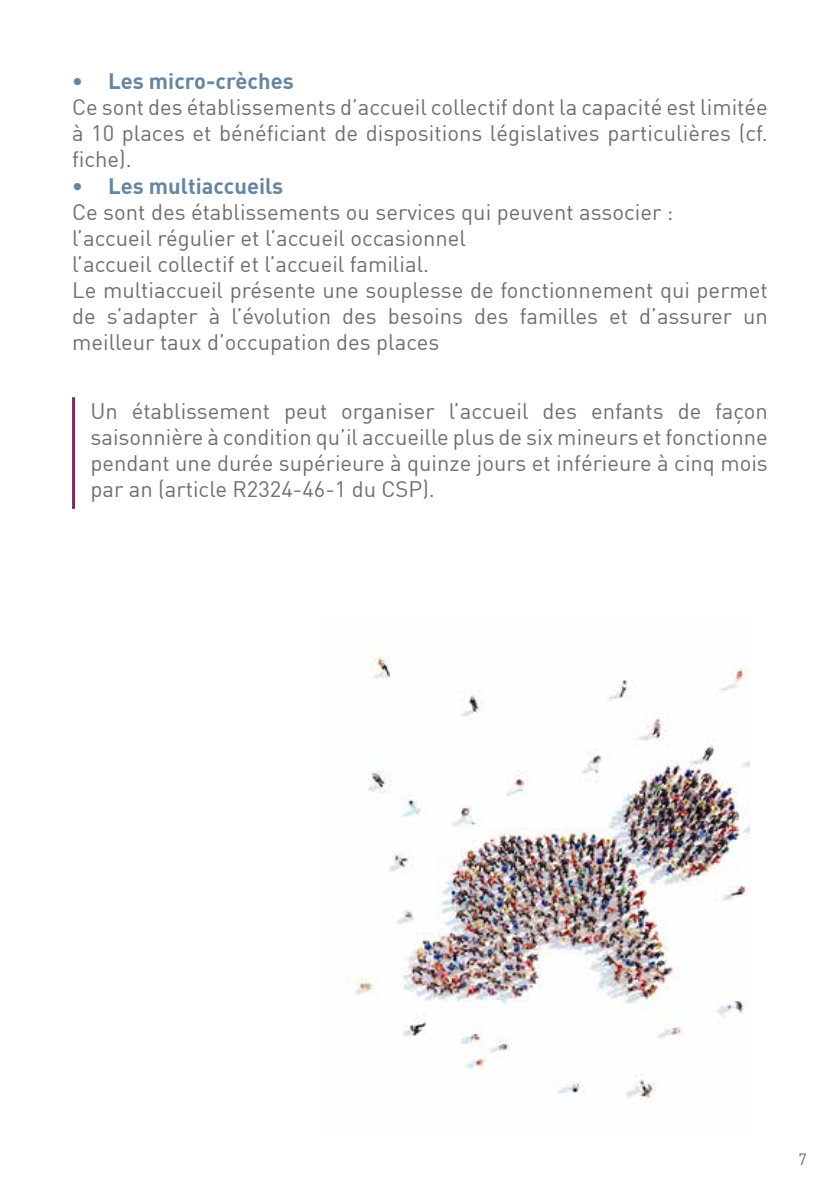
<style>
.page{position:relative;width:840px;height:1191px;background:#fff}
.page>*{position:absolute;margin:0;border:0;box-sizing:border-box;transform-origin:0 0}
.t1{font:22px/26px "DIN";color:#706f6f;text-align:justify}
.t2{font:700 22px "DIN";color:#6685a1}
.t3{font:16px "DIN";color:#706f6f}
</style>
<div class="page">
<hr style="left:72px;top:397px;width:3px;height:112px;background:#7c2663">
<img style="left:355px;top:655px;width:394px;height:447px">
<p class="t2" style="left:72px;top:67px;width:223px">• Les micro-crèches</p>
<p class="t1" style="left:72px;top:94px;width:697px">Ce sont des établissements d’accueil collectif dont la capacité est limitée à 10 places et bénéficiant de dispositions législatives particulières (cf. fiche).</p>
<p class="t2" style="left:72px;top:171px;width:213px">• Les multiaccueils</p>
<p class="t1" style="left:72px;top:198px;width:697px;text-align:left">Ce sont des établissements ou services qui peuvent associer :<br>l’accueil régulier et l’accueil occasionnel<br>l’accueil collectif et l’accueil familial.<br>Le multiaccueil présente une souplesse de fonctionnement qui permet de s’adapter à l’évolution des besoins des familles et d’assurer un meilleur taux d’occupation des places</p>
<p class="t1" style="left:90px;top:397px;width:678px">Un établissement peut organiser l’accueil des enfants de façon saisonnière à condition qu’il accueille plus de six mineurs et fonctionne pendant une durée supérieure à quinze jours et inférieure à cinq mois par an (article R2324-46-1 du CSP).</p>
<p class="t3" style="left:797px;top:1149px;width:10px">7</p>
</div>
